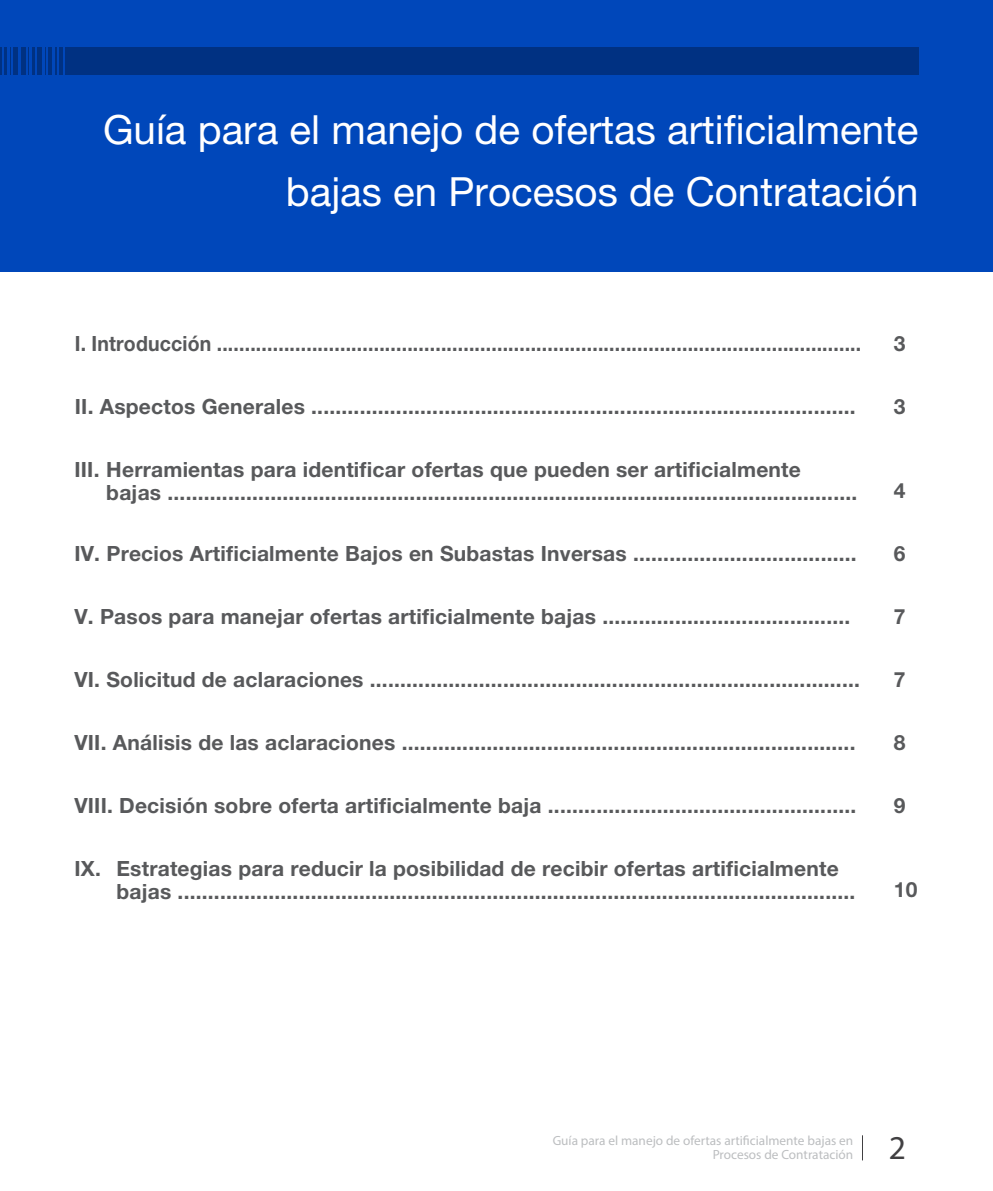
<style>
.page{position:relative;width:993px;height:1191px;background:#fff}
.page>*{position:absolute;margin:0;border:0;box-sizing:border-box;transform-origin:0 0}
.t1{font:40.25px/61.2px "Helvetica Neue LT Pro";color:#fff;text-align:right}
.t2{font:33.43px "Myriad Pro";color:#414042}
.t3{font:700 21px/22.8px "Helvetica Neue LT Pro";letter-spacing:.01em;color:#58595b}
.t4{font:700 21px "Helvetica Neue LT Pro";letter-spacing:.01em;color:#58595b;scale:.93 1}
.t5{font:15.75px "Helvetica Neue LT Pro";color:#fff}
.t6{font:13.3px/14px "Myriad Pro";color:#bcbec0;text-align:right}
</style>
<div class="page">
<div style="left:0;top:0;width:992px;height:272px;background:#0047ba"></div>
<div style="left:0;top:47px;width:918px;height:27px;background:#003182"></div>
<hr style="left:57px;top:41px;width:1px;height:40px;background:#0047ba">
<hr style="left:63px;top:41px;width:1px;height:40px;background:#0047ba">
<hr style="left:52px;top:41px;width:3px;height:40px;background:#0047ba">
<hr style="left:26px;top:41px;width:2px;height:40px;background:#0047ba">
<hr style="left:35px;top:41px;width:2px;height:40px;background:#0047ba">
<hr style="left:46px;top:41px;width:2px;height:40px;background:#0047ba">
<hr style="left:30px;top:41px;width:2px;height:40px;background:#0047ba">
<hr style="left:42px;top:41px;width:2px;height:40px;background:#0047ba">
<hr style="left:2px;top:41px;width:2px;height:40px;background:#0047ba">
<hr style="left:11px;top:41px;width:2px;height:40px;background:#0047ba">
<hr style="left:7px;top:41px;width:3px;height:40px;background:#0047ba">
<hr style="left:18px;top:41px;width:3px;height:40px;background:#0047ba">
<p class="t5" style="left:108px;top:102px;width:41px">Menú</p>
<h1 class="t1" style="left:103px;top:99px;width:816px">Guía para el manejo de ofertas artificialmente bajas en Procesos de Contratación</h1>
<p class="t4" style="left:75px;top:331px;width:846px">I. Introducción ...................................................................................................................</p>
<p class="t3" style="left:893px;top:332px;width:13px">3</p>
<p class="t3" style="left:75px;top:395px;width:782px">II. Aspectos Generales ..........................................................................................</p>
<p class="t3" style="left:893px;top:395px;width:13px">3</p>
<p class="t3" style="left:106px;top:458px;width:752px;text-indent:-32px">III. Herramientas para identificar ofertas que pueden ser artificialmente bajas ..................................................................................................................</p>
<p class="t3" style="left:893px;top:479px;width:13px">4</p>
<p class="t3" style="left:74px;top:542px;width:783px">IV. Precios Artificialmente Bajos en Subastas Inversas .....................................</p>
<p class="t3" style="left:893px;top:542px;width:13px">6</p>
<p class="t3" style="left:74px;top:605px;width:777px">V. Pasos para manejar ofertas artificialmente bajas .........................................</p>
<p class="t3" style="left:893px;top:605px;width:13px">7</p>
<p class="t3" style="left:74px;top:668px;width:786px">VI. Solicitud de aclaraciones .................................................................................</p>
<p class="t3" style="left:893px;top:668px;width:13px">7</p>
<p class="t3" style="left:74px;top:731px;width:782px">VII. Análisis de las aclaraciones ...........................................................................</p>
<p class="t3" style="left:893px;top:731px;width:13px">8</p>
<p class="t3" style="left:74px;top:794px;width:783px">VIII. Decisión sobre oferta artificialmente baja ...................................................</p>
<p class="t3" style="left:893px;top:794px;width:13px">9</p>
<p class="t3" style="left:116px;top:857px;width:740px;text-indent:-42px">IX. Estrategias para reducir la posibilidad de recibir ofertas artificialmente bajas ................................................................................................................</p>
<p class="t3" style="left:893px;top:878px;width:25px">10</p>
<p class="t6" style="left:552px;top:1133px;width:302px">Guía para el manejo de ofertas artificialmente bajas en<br>Procesos de Contratación</p>
<h2 class="t2" style="left:888px;top:1126px;width:19px">2</h2>
</div>
